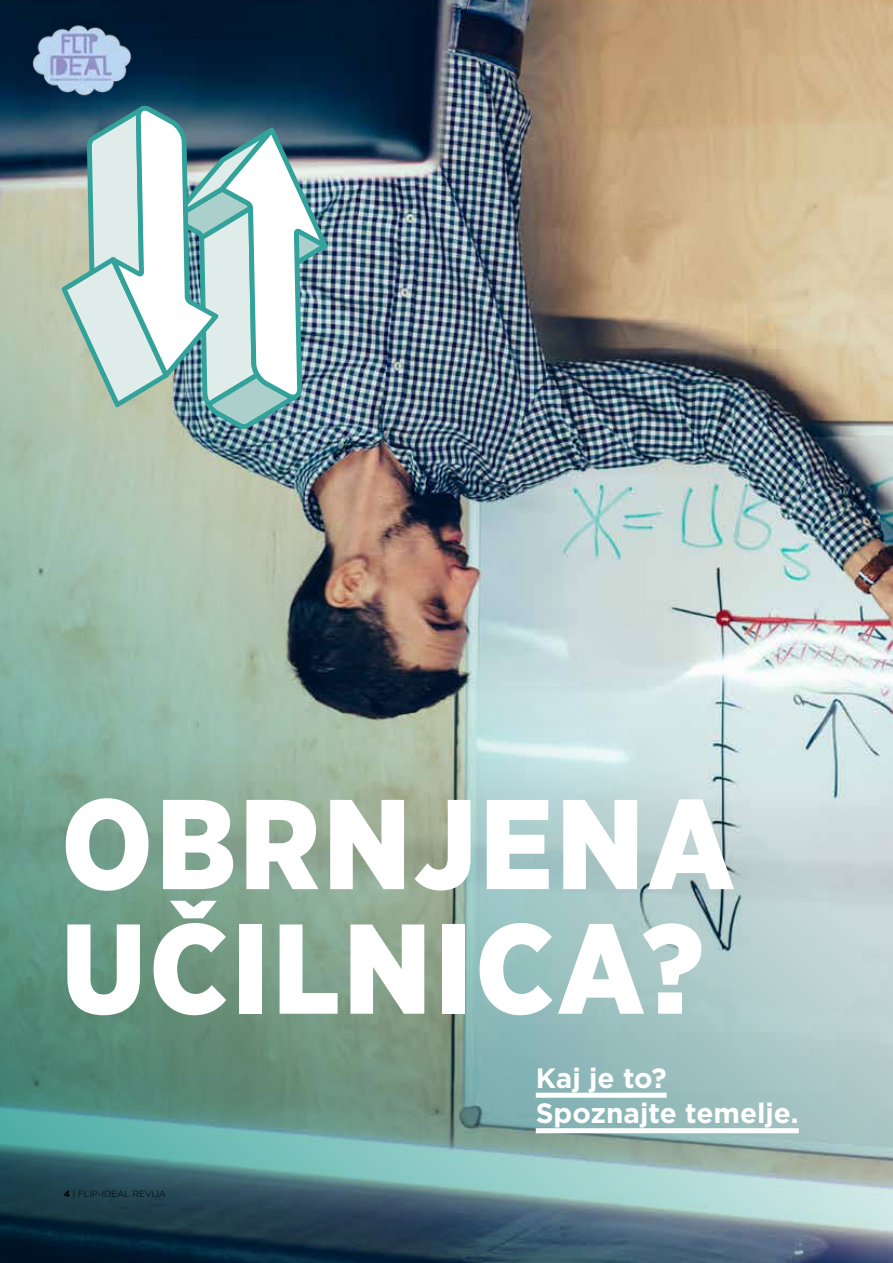
<style>
.page{position:relative;width:893px;height:1263px;background:#fff}
.page>*{position:absolute;margin:0;border:0;box-sizing:border-box;transform-origin:0 0}
.t1{font:900 127.5px/124.5px "Gotham Narrow";letter-spacing:.03em;color:#fff}
.t2{font:700 27.9px/35.5px "Gotham";color:#fff}
.t3{font:300 9px "Gotham";color:#000}
.s1{font-weight:700}
</style>
<div class="page">
<img style="left:0;top:0;width:893px;height:1263px">
<img style="left:61px;top:105px;width:267px;height:325px">
<img style="left:17px;top:17px;width:125px;height:89px">
<div style="left:536px;top:1093px;width:131px;height:5px;background:#fff"></div>
<div style="left:536px;top:1128px;width:263px;height:5px;background:#fff"></div>
<h1 class="t1" style="left:62px;top:780px;width:674px">OBRNJENA<br>UČILNICA?</h1>
<p class="t3" style="left:64px;top:1188px;width:104px"><span class="s1">4</span> | FLIP-IDEAL REVIJA</p>
<p class="t2" style="left:536px;top:1060px;width:264px">Kaj je to?<br>Spoznajte temelje.</p>
</div>
